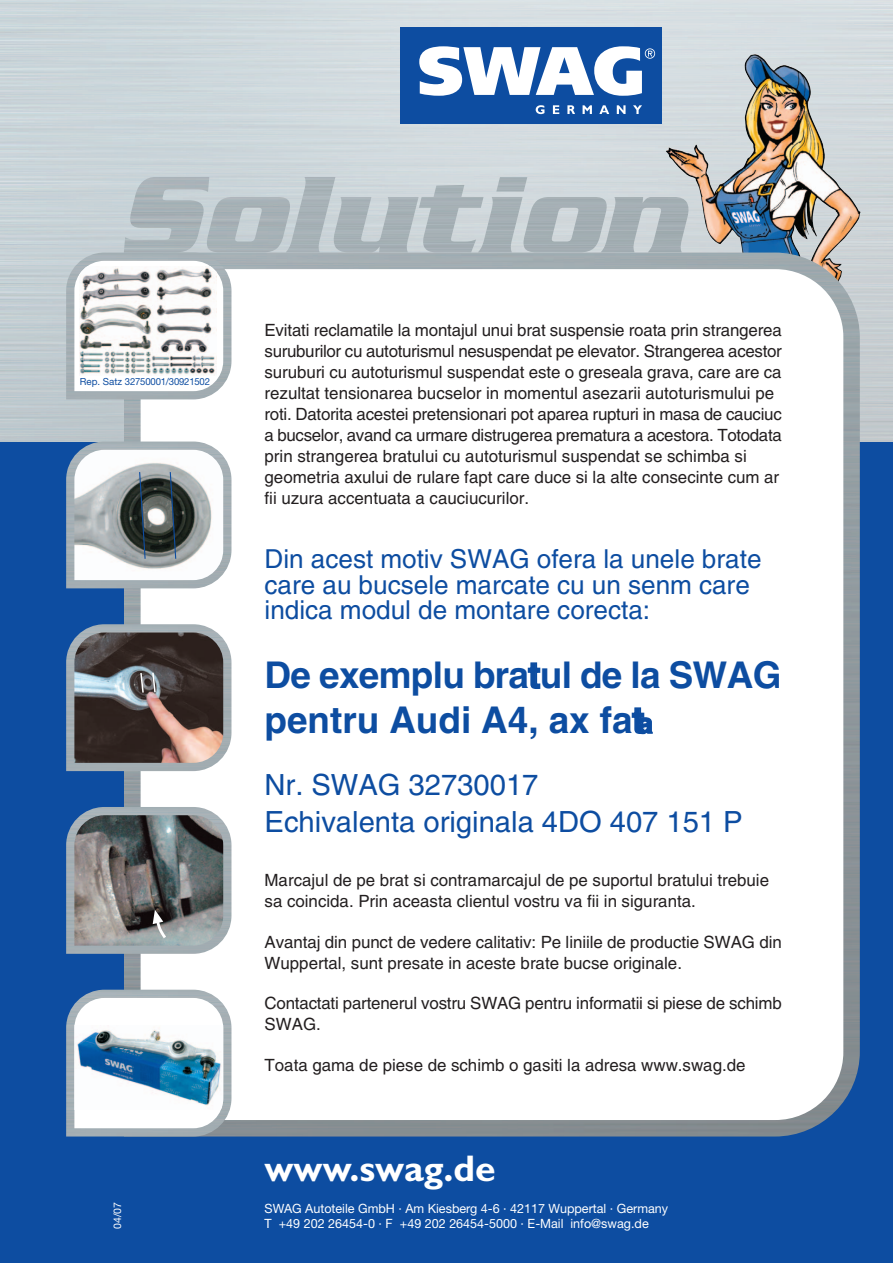
<style>
.page{position:relative;width:894px;height:1263px;background:#fff}
.page>*{position:absolute;margin:0;border:0;box-sizing:border-box;transform-origin:0 0}
.t1{font:700 37.2px "Gill Sans";color:#fff}
.t2{font:700 36px/45px "H Central";letter-spacing:-.02em;color:#0d4da1}
.t3{font:28.5px/37.5px "H Central";color:#0d4da1}
.t4{font:25.5px/25.5px "H Central";color:#0d4da1}
.t5{font:16.5px/21px "H Central";letter-spacing:-.005em;color:#231f20}
.t6{font:12.75px/15.8px "Helvetica Neue";color:#fff}
.t7{font:10.5px "Helvetica Neue";color:#fff}
.t8{font:9.75px "Helvetica Neue";letter-spacing:-.02em;color:#0d4da1}
.s1{font-size:27px}
</style>
<div class="page">
<img style="left:0;top:0;width:893px;height:442px">
<div style="left:0;top:442px;width:893px;height:821px;background:#0d4da1"></div>
<img style="left:124px;top:253px;width:736px;height:884px">
<div style="left:141px;top:269px;width:702px;height:851px;background:#fff"></div>
<div style="left:400px;top:27px;width:261px;height:97px;background:#0d4da1"></div>
<svg style="left:419px;top:46px;width:236px;height:50px"></svg>
<svg style="left:536px;top:105px;width:9px;height:9px"></svg>
<svg style="left:553px;top:105px;width:6px;height:9px"></svg>
<svg style="left:567px;top:105px;width:8px;height:9px"></svg>
<svg style="left:583px;top:105px;width:9px;height:9px"></svg>
<svg style="left:599px;top:105px;width:10px;height:9px"></svg>
<svg style="left:617px;top:105px;width:9px;height:9px"></svg>
<svg style="left:633px;top:105px;width:9px;height:9px"></svg>
<img style="left:124px;top:177px;width:85px;height:75px">
<img style="left:207px;top:197px;width:79px;height:55px">
<img style="left:286px;top:177px;width:49px;height:75px">
<img style="left:334px;top:197px;width:85px;height:55px">
<img style="left:419px;top:185px;width:59px;height:67px">
<img style="left:478px;top:177px;width:49px;height:75px">
<img style="left:523px;top:197px;width:78px;height:55px">
<img style="left:601px;top:197px;width:88px;height:55px">
<img style="left:66px;top:253px;width:165px;height:146px">
<svg style="left:74px;top:261px;width:149px;height:130px"></svg>
<img style="left:80px;top:266px;width:137px;height:109px">
<img style="left:66px;top:442px;width:165px;height:146px">
<img style="left:74px;top:450px;width:149px;height:130px">
<svg style="left:138px;top:471px;width:8px;height:89px"></svg>
<svg style="left:169px;top:471px;width:8px;height:89px"></svg>
<img style="left:66px;top:624px;width:165px;height:147px">
<img style="left:74px;top:633px;width:149px;height:130px">
<svg style="left:139px;top:671px;width:6px;height:23px"></svg>
<svg style="left:151px;top:671px;width:6px;height:23px"></svg>
<img style="left:66px;top:807px;width:165px;height:147px">
<img style="left:74px;top:815px;width:149px;height:131px">
<svg style="left:153px;top:910px;width:16px;height:31px"></svg>
<img style="left:66px;top:990px;width:165px;height:147px">
<svg style="left:74px;top:998px;width:149px;height:130px;background:#f7f8f8"></svg>
<img style="left:75px;top:1026px;width:148px;height:83px">
<p class="t8" style="left:80px;top:378px;width:132px">Rep. Satz 32750001/30921502</p>
<p class="t7" style="left:114px;top:1229px;width:28px;rotate:-90deg">04/07</p>
<p class="t5" style="left:265px;top:321px;width:519px">Evitati reclamatile la montajul unui brat suspensie roata prin strangerea suruburilor cu autoturismul nesuspendat pe elevator. Strangerea acestor suruburi cu autoturismul suspendat este o greseala grava, care are ca rezultat tensionarea bucselor in momentul asezarii autoturismului pe roti. Datorita acestei pretensionari pot aparea rupturi in masa de cauciuc a bucselor, avand ca urmare distrugerea prematura a acestora. Totodata prin strangerea bratului cu autoturismul suspendat se schimba si geometria axului de rulare fapt care duce si la alte consecinte cum ar fii uzura accentuata a cauciucurilor.</p>
<h3 class="t4" style="left:265px;top:549px;width:498px">Din acest motiv SWAG ofera la unele brate care au bucsele marcate cu un senm care indica modul de montare corecta:</h3>
<h2 class="t2" style="left:265px;top:657px;width:518px">De exemplu bratul de la SWAG pentru Audi A4, ax fat<span class="s1">a</span></h2>
<h3 class="t3" style="left:265px;top:769px;width:480px">Nr. SWAG 32730017<br>Echivalenta originala 4DO 407 151 P</h3>
<p class="t5" style="left:265px;top:872px;width:506px">Marcajul de pe brat si contramarcajul de pe suportul bratului trebuie sa coincida. Prin aceasta clientul vostru va fii in siguranta.</p>
<p class="t5" style="left:265px;top:933px;width:519px">Avantaj din punct de vedere calitativ: Pe liniile de productie SWAG din<br>Wuppertal, sunt presate in aceste brate bucse originale.</p>
<p class="t5" style="left:265px;top:995px;width:519px">Contactati partenerul vostru SWAG pentru informatii si piese de schimb<br>SWAG.</p>
<p class="t5" style="left:265px;top:1056px;width:483px">Toata gama de piese de schimb o gasiti la adresa www.swag.de</p>
<h1 class="t1" style="left:265px;top:1156px;width:233px">www.swag.de</h1>
<p class="t6" style="left:265px;top:1201px;width:405px">SWAG Autoteile GmbH · Am Kiesberg 4-6 · 42117 Wuppertal · Germany<br>T +49 202 26454-0 · F +49 202 26454-5000 · E-Mail info@swag.de</p>
</div>
